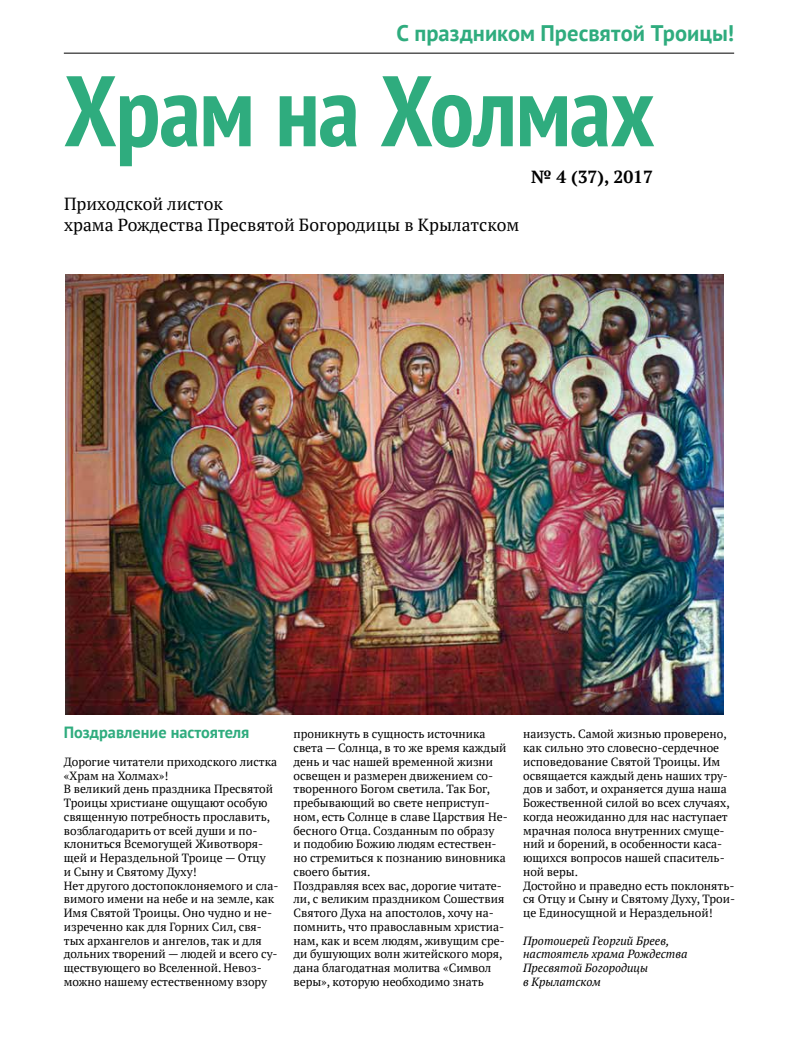
<style>
.page{position:relative;width:798px;height:1063px;background:#fff}
.page>*{position:absolute;margin:0;border:0;box-sizing:border-box;transform-origin:0 0}
.t1{font:700 condensed 100px "PT Sans";letter-spacing:-.015em;color:#2fac7e}
.t2{font:700 22.5px "PT Sans";color:#2fac7e}
.t3{font:17.5px/21px "PT Serif";color:#000}
.t4{font:700 17.5px "PT Serif";color:#000}
.t5{font:700 16.25px "PT Sans";color:#2fac7e}
.t6{font:11.88px/13.8px "PT Serif";color:#000}
.t7{font:italic 11.88px/13.8px "PT Serif";color:#000}
</style>
<div class="page">
<hr style="left:64px;top:53px;width:669px;height:1px;background:#000">
<img style="left:66px;top:274px;width:657px;height:441px">
<h2 class="t2" style="left:396px;top:18px;width:339px">С праздником Пресвятой Троицы!</h2>
<h1 class="t1" style="left:64px;top:45px;width:592px">Храм на Холмах</h1>
<h3 class="t3" style="left:64px;top:193px;width:456px">Приходской листок<br>храма Рождества Пресвятой Богородицы в Крылатском</h3>
<h3 class="t4" style="left:531px;top:165px;width:123px">№ 4 (37), 2017</h3>
<h3 class="t5" style="left:64px;top:722px;width:187px">Поздравление настоятеля</h3>
<p class="t6" style="left:64px;top:755px;width:216px">Дорогие читатели приходского листка «Храм на Холмах»!<br>В великий день праздника Пресвятой<br>Троицы христиане ощущают особую священную потребность прославить, возблагодарить от всей души и по&shy;клониться Всемогущей Животворя&shy;щей и Нераздельной Троице — Отцу<br>и Сыну и Святому Духу!<br>Нет другого достопоклоняемого и сла&shy;вимого имени на небе и на земле, как<br>Имя Святой Троицы. Оно чудно и не&shy;изреченно как для Горних Сил, свя&shy;тых архангелов и ангелов, так и для дольних творений — людей и всего су&shy;ществующего во Вселенной. Невоз&shy;можно нашему естественному взору</p>
<p class="t6" style="left:293px;top:727px;width:216px">проникнуть в сущность источника света — Солнца, в то же время каждый день и час нашей временной жизни освещен и размерен движением со&shy;творенного Богом светила. Так Бог, пребывающий во свете неприступ&shy;ном, есть Солнце в славе Царствия Не&shy;бесного Отца. Созданным по образу<br>и подобию Божию людям естествен&shy;но стремиться к познанию виновника своего бытия.<br>Поздравляя всех вас, дорогие читате&shy;ли, с великим праздником Сошествия Святого Духа на апостолов, хочу на&shy;помнить, что православным христиа&shy;нам, как и всем людям, живущим сре&shy;ди бушующих волн житейского моря, дана благодатная молитва «Символ веры», которую необходимо знать</p>
<p class="t6" style="left:523px;top:727px;width:213px">наизусть. Самой жизнью проверено, как сильно это словесно-сердечное исповедование Святой Троицы. Им освящается каждый день наших тру&shy;дов и забот, и охраняется душа наша<br>Божественной силой во всех случаях, когда неожиданно для нас наступает мрачная полоса внутренних смуще&shy;ний и борений, в особенности каса&shy;ющихся вопросов нашей спаситель&shy;ной веры.<br>Достойно и праведно есть поклонять&shy;ся Отцу и Сыну и Святому Духу, Трои&shy;це Единосущной и Нераздельной!</p>
<p class="t7" style="left:523px;top:934px;width:166px">Протоиерей Георгий Бреев, настоятель храма Рождества<br>Пресвятой Богородицы<br>в Крылатском</p>
</div>
